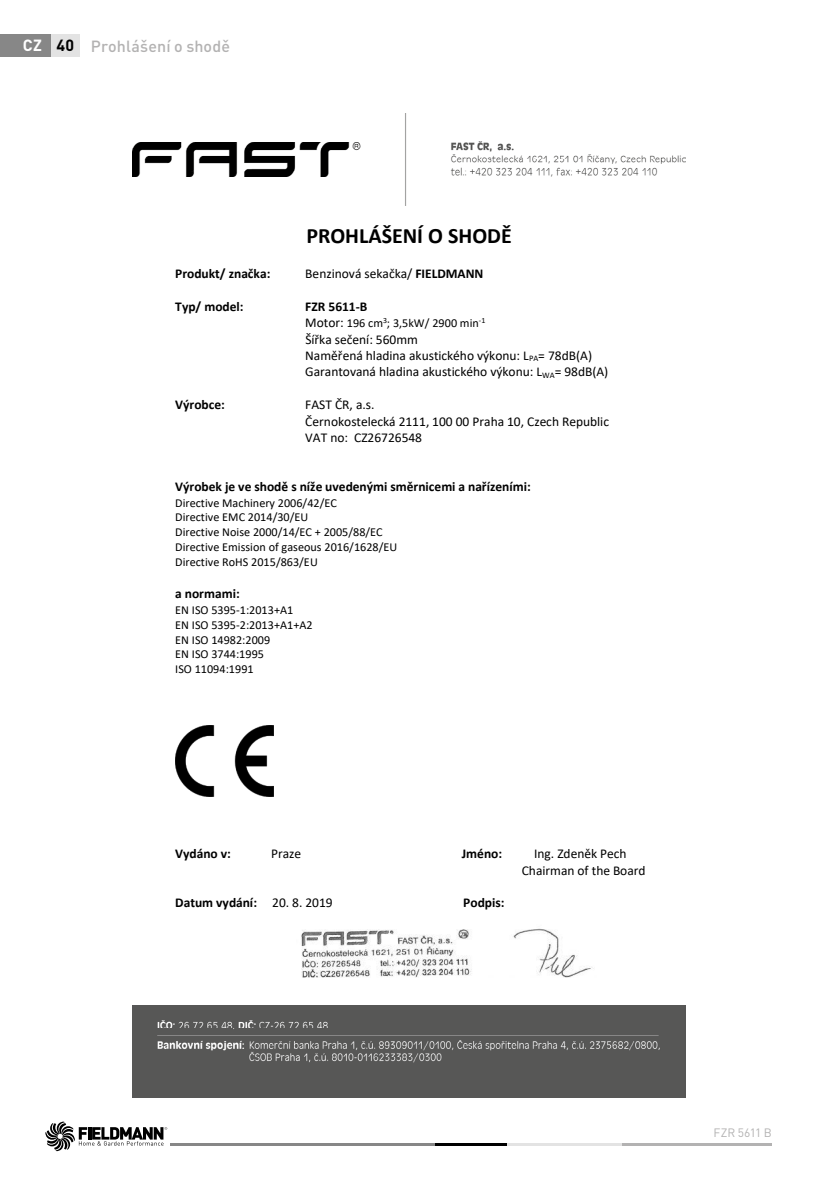
<style>
.page{position:relative;width:840px;height:1191px;background:#fff}
.page>*{position:absolute;margin:0;border:0;box-sizing:border-box;transform-origin:0 0}
.t1{font:700 22px "Calibri";color:#000}
.t2{font:500 16px "DIN Pro";letter-spacing:.01em;color:#b3b2b2}
.t3{font:700 16px "DIN Pro";color:#fff}
.t4{font:13.4px/16.4px "Calibri";color:#000}
.t5{font:700 13.4px "Calibri";letter-spacing:-.005em;color:#000}
.t6{font:12.2px/14.8px "Calibri";color:#000}
.t7{font:12px "DIN Pro";letter-spacing:.005em;color:#b3b2b2}
.s1{color:#000}
.s2{font-weight:700}
.s3{font-size:13.4px}
.s4{font-weight:400}
</style>
<div class="page">
<hr style="left:621px;top:1142px;width:150px;height:3px;background:#b3b2b2">
<hr style="left:506px;top:1142px;width:115px;height:3px;background:#e3e3e3">
<hr style="left:170px;top:1142px;width:264px;height:3px;background:#878787">
<hr style="left:434px;top:1142px;width:72px;height:3px;background:#000">
<svg style="left:45px;top:1121px;width:122px;height:30px"></svg>
<div style="left:0;top:34px;width:51px;height:23px;background:#878787"></div>
<div style="left:51px;top:34px;width:28px;height:23px;background:#e3e3e3"></div>
<img style="left:132px;top:113px;width:552px;height:92px">
<img style="left:132px;top:1005px;width:552px;height:92px">
<img style="left:175px;top:725px;width:98px;height:71px">
<img style="left:301px;top:928px;width:292px;height:50px">
<h2 class="t3" style="left:23px;top:32px;width:53px">CZ <span class="s1">40</span></h2>
<h2 class="t2" style="left:91px;top:33px;width:141px">Prohlášení o shodě</h2>
<h1 class="t1" style="left:306px;top:220px;width:207px">PROHLÁŠENÍ O SHODĚ</h1>
<p class="t5" style="left:175px;top:264px;width:97px">Produkt/ značka:</p>
<p class="t4" style="left:305px;top:265px;width:180px">Benzinová sekačka/ <span class="s2">FIELDMANN</span></p>
<p class="t5" style="left:175px;top:297px;width:70px">Typ/ model:</p>
<p class="t5" style="left:305px;top:297px;width:64px">FZR 5611-B</p>
<p class="t6" style="left:305px;top:315px;width:181px"><span class="s3">Motor:</span> 196 cm<sup>3</sup>; 3,5kW/ 2900 min<sup>-1</sup></p>
<p class="t4" style="left:305px;top:331px;width:304px">Šířka sečení: 560mm<br>Naměřená hladina akustického výkonu: L<sub>PA</sub>= 78dB(A)<br>Garantovaná hladina akustického výkonu: L<sub>WA</sub>= 98dB(A)</p>
<p class="t5" style="left:175px;top:395px;width:51px">Výrobce:</p>
<p class="t4" style="left:305px;top:396px;width:305px">FAST ČR, a.s.<br>Černokostelecká 2111, 100 00 Praha 10, Czech Republic<br>VAT no: CZ26726548</p>
<p class="t5" style="left:175px;top:477px;width:357px">Výrobek je ve shodě s níže uvedenými směrnicemi a nařízeními:</p>
<p class="t6" style="left:175px;top:495px;width:223px">Directive Machinery 2006/42/EC<br>Directive EMC 2014/30/EU<br>Directive Noise 2000/14/EC + 2005/88/EC Directive Emission of gaseous 2016/1628/EU Directive RoHS 2015/863/EU</p>
<p class="t5" style="left:175px;top:584px;width:66px">a normami:</p>
<p class="t6" style="left:175px;top:602px;width:139px">EN ISO 5395-1:2013+A1<br>EN ISO 5395-2:2013+A1+A2<br>EN ISO 14982:2009<br>EN ISO 3744:1995<br>ISO 11094:1991</p>
<p class="t5" style="left:175px;top:844px;width:57px">Vydáno v:</p>
<p class="t4" style="left:271px;top:845px;width:31px">Praze</p>
<p class="t5" style="left:461px;top:844px;width:42px">Jméno:</p>
<p class="t4" style="left:521px;top:845px;width:125px;text-align:center">Ing. Zdeněk Pech<br>Chairman of the Board</p>
<p class="t5" style="left:175px;top:893px;width:159px">Datum vydání: <span class="s4">20. 8. 2019</span></p>
<p class="t5" style="left:463px;top:893px;width:43px">Podpis:</p>
<p class="t7" style="left:713px;top:1123px;width:60px">FZR 5611 B</p>
</div>
